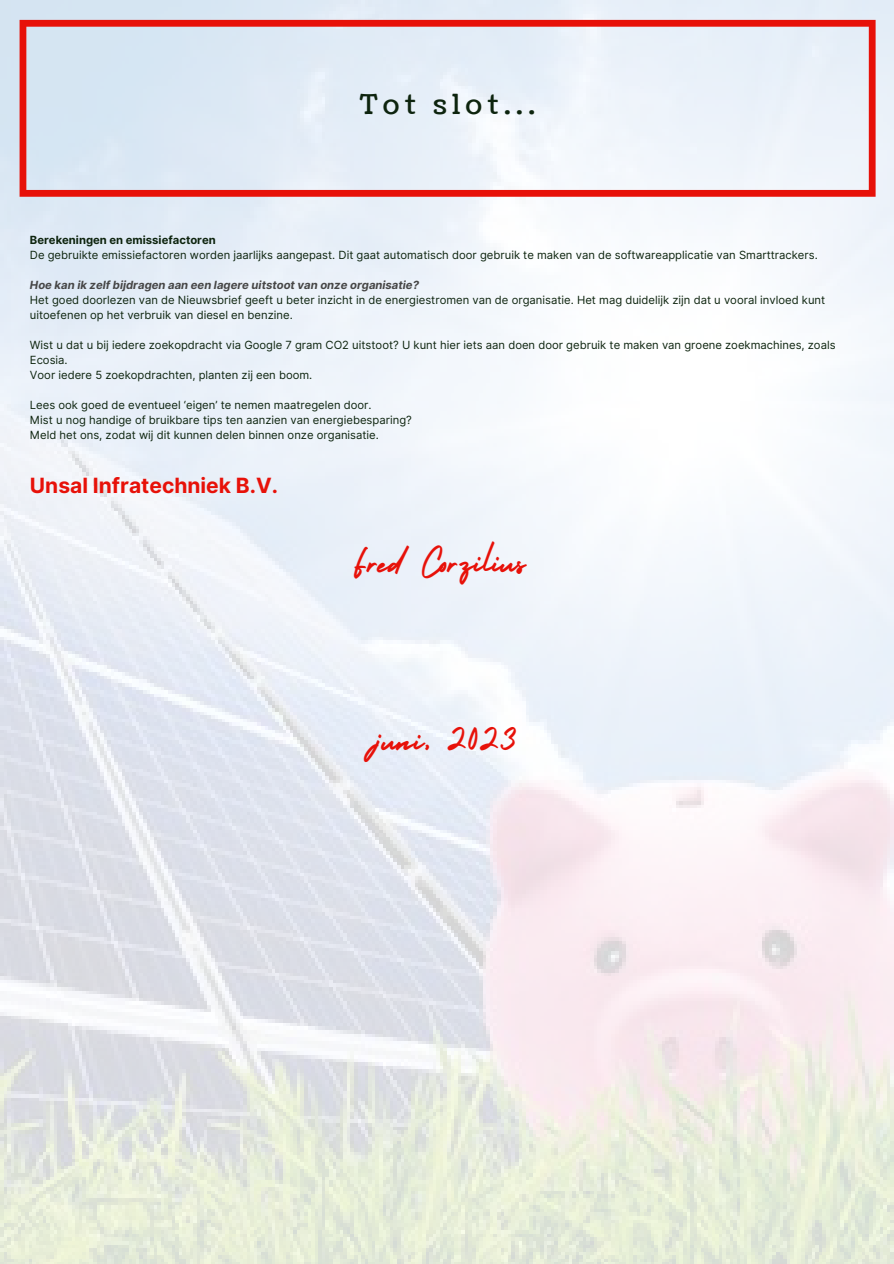
<style>
.page{position:relative;width:894px;height:1264px;background:#fff}
.page>*{position:absolute;margin:0;border:0;box-sizing:border-box;transform-origin:0 0}
.t1{font:42.6px "Holiday";color:#e71109}
.t2{font:27.6px "Coustard";letter-spacing:.2em;color:#0d240e}
.t3{font:700 21px "Inter";color:#e71109}
.t4{font:11.25px/15px "Inter";color:#0d240e}
.t5{font:italic 700 11.25px "Inter";color:#464646}
.t6{font:700 11.25px "Inter";color:#0d240e}
</style>
<div class="page">
<img style="left:0;top:0;width:893px;height:1263px">
<svg style="left:20px;top:20px;width:855px;height:177px;fill:#e7eef7"></svg>
<p class="t2" style="left:359px;top:86px;width:177px">Tot slot...</p>
<p class="t6" style="left:30px;top:233px;width:187px">Berekeningen en emissiefactoren</p>
<p class="t4" style="left:30px;top:247px;width:789px">De gebruikte emissiefactoren worden jaarlijks aangepast. Dit gaat automatisch door gebruik te maken van de softwareapplicatie van Smarttrackers.</p>
<p class="t5" style="left:30px;top:278px;width:390px">Hoe kan ik zelf bijdragen aan een lagere uitstoot van onze organisatie?</p>
<p class="t4" style="left:30px;top:292px;width:796px">Het goed doorlezen van de Nieuwsbrief geeft u beter inzicht in de energiestromen van de organisatie. Het mag duidelijk zijn dat u vooral invloed kunt uitoefenen op het verbruik van diesel en benzine.</p>
<p class="t4" style="left:30px;top:337px;width:806px">Wist u dat u bij iedere zoekopdracht via Google 7 gram CO2 uitstoot? U kunt hier iets aan doen door gebruik te maken van groene zoekmachines, zoals<br>Ecosia.</p>
<p class="t4" style="left:30px;top:367px;width:284px">Voor iedere 5 zoekopdrachten, planten zij een boom.</p>
<p class="t4" style="left:30px;top:397px;width:343px">Lees ook goed de eventueel ‘eigen’ te nemen maatregelen door.</p>
<p class="t4" style="left:30px;top:412px;width:383px">Mist u nog handige of bruikbare tips ten aanzien van energiebesparing?</p>
<p class="t4" style="left:30px;top:427px;width:350px">Meld het ons, zodat wij dit kunnen delen binnen onze organisatie.</p>
<p class="t3" style="left:30px;top:473px;width:249px">Unsal Infratechniek B.V.</p>
<p class="t1" style="left:352px;top:530px;width:175px">Fred Corzilius</p>
<p class="t1" style="left:377px;top:707px;width:141px">juni, 2023</p>
</div>
